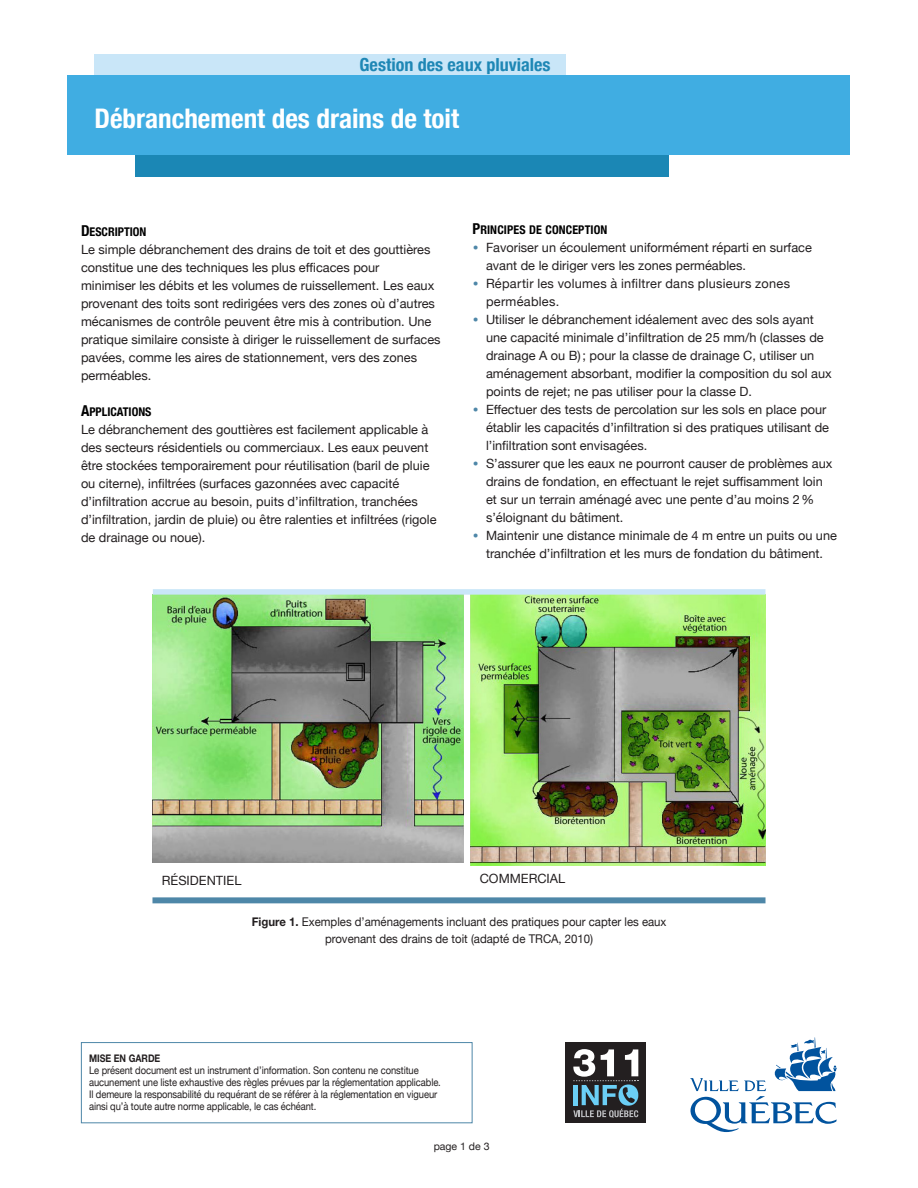
<style>
.page{position:relative;width:918px;height:1188px;background:#fff}
.page>*{position:absolute;margin:0;border:0;box-sizing:border-box;transform-origin:0 0}
._0_Titre_Bandeau{font:700 condensed 27px "Helvetica Neue";color:#fff}
._0_Titre_Bandeau-2{font:700 condensed 18px "Helvetica Neue";color:#1e87b5}
._3_Texte_Bullet{font:12.75px/18px "Helvetica Neue";color:#231f20}
._2_Texte_courant{font:12.75px/18px "Helvetica Neue";color:#231f20}
._3_Texte_Bullet-2{font:12.75px/18px "Helvetica Neue";letter-spacing:.02em;color:#231f20}
._11_Tableau{font:12.75px "Helvetica Neue";color:#231f20}
._5_Figure{font:12px/16.5px "Helvetica Neue";color:#231f20;text-align:center;scale:.95 1}
._1_Titre{font:12px "Helvetica Neue Condensed Bold SC800";color:#000}
._4_Suite_Bas_de_page{font:10.5px/12px "Helvetica Neue";letter-spacing:-.01em;color:#231f20;scale:.89 1}
.t1{font:700 10.5px "Helvetica Neue";color:#231f20;scale:.85 1}
._4_Suite_Bas_de_page-2{font:10.5px "Helvetica Neue";letter-spacing:-.01em;color:#231f20}
.s1{font-size:15px}
.s2{font-size:18px;color:#4e87a8}
.s3{font-weight:700}
</style>
<div class="page">
<div style="left:135px;top:154px;width:533px;height:23px;background:#1b87b5"></div>
<div style="left:94px;top:54px;width:472px;height:21px;background:#c9e6f8"></div>
<div style="left:68px;top:75px;width:782px;height:79px;background:#40ade2"></div>
<div style="left:81px;top:1042px;width:391px;height:81px;border:1px solid #4e87a8"></div>
<svg style="left:690px;top:1037px;width:147px;height:95px"></svg>
<div style="left:566px;top:1042px;width:80px;height:81px;background:#231f20"></div>
<svg style="left:573px;top:1049px;width:65px;height:69px"></svg>
<img style="left:153px;top:595px;width:310px;height:268px">
<img style="left:470px;top:595px;width:295px;height:270px">
<div style="left:153px;top:589px;width:613px;height:6px;background:#c9e6f8"></div>
<div style="left:152px;top:897px;width:614px;height:6px;background:#4e87a8"></div>
<p class="_0_Titre_Bandeau-2" style="left:360px;top:50px;width:193px">Gestion des eaux pluviales</p>
<p class="_0_Titre_Bandeau" style="left:95px;top:96px;width:366px">Débranchement des drains de toit</p>
<p class="_1_Titre" style="left:81px;top:222px;width:67px"><span class="s1">D</span>ESCRIPTION</p>
<p class="_2_Texte_courant" style="left:81px;top:241px;width:361px">Le simple débranchement des drains de toit et des gouttières constitue une des techniques les plus efficaces pour<br>minimiser les débits et les volumes de ruissellement. Les eaux provenant des toits sont redirigées vers des zones où d’autres mécanismes de contrôle peuvent être mis à contribution. Une pratique similaire consiste à diriger le ruissellement de surfaces pavées, comme les aires de stationnement, vers des zones perméables.</p>
<p class="_1_Titre" style="left:81px;top:402px;width:72px"><span class="s1">A</span>PPLICATIONS</p>
<p class="_2_Texte_courant" style="left:81px;top:421px;width:357px">Le débranchement des gouttières est facilement applicable à des secteurs résidentiels ou commerciaux. Les eaux peuvent être stockées temporairement pour réutilisation (baril de pluie ou citerne), infiltrées (surfaces gazonnées avec capacité d’infiltration accrue au besoin, puits d’infiltration, tranchées d’infiltration, jardin de pluie) ou être ralenties et infiltrées (rigole de drainage ou noue).</p>
<p class="_1_Titre" style="left:472px;top:220px;width:136px"><span class="s1">P</span>RINCIPES DE CONCEPTION</p>
<p class="_3_Texte_Bullet" style="left:486px;top:240px;width:327px;text-indent:-14px"><span class="s2">•</span> Favoriser un écoulement uniformément réparti en surface avant de le diriger vers les zones perméables.</p>
<p class="_3_Texte_Bullet-2" style="left:486px;top:276px;width:306px;text-indent:-14px"><span class="s2">•</span> Répartir les volumes à infiltrer dans plusieurs zones perméables.</p>
<p class="_3_Texte_Bullet" style="left:486px;top:312px;width:347px;text-indent:-14px"><span class="s2">•</span> Utiliser le débranchement idéalement avec des sols ayant une capacité minimale d’infiltration de 25 mm/h (classes de drainage A ou B); pour la classe de drainage C, utiliser un aménagement absorbant, modifier la composition du sol aux points de rejet; ne pas utiliser pour la classe D.</p>
<p class="_3_Texte_Bullet" style="left:486px;top:402px;width:345px;text-indent:-14px"><span class="s2">•</span> Effectuer des tests de percolation sur les sols en place pour établir les capacités d’infiltration si des pratiques utilisant de l’infiltration sont envisagées.</p>
<p class="_3_Texte_Bullet" style="left:486px;top:456px;width:348px;text-indent:-14px"><span class="s2">•</span> S’assurer que les eaux ne pourront causer de problèmes aux drains de fondation, en effectuant le rejet suffisamment loin et sur un terrain aménagé avec une pente d’au moins 2% s’éloignant du bâtiment.</p>
<p class="_3_Texte_Bullet" style="left:472px;top:528px;width:366px;text-align:center"><span class="s2">•</span> Maintenir une distance minimale de 4 m entre un puits ou une tranchée d’infiltration et les murs de fondation du bâtiment.</p>
<p class="_11_Tableau" style="left:162px;top:872px;width:81px">RÉSIDENTIEL</p>
<p class="_11_Tableau" style="left:480px;top:869px;width:87px">COMMERCIAL</p>
<p class="_5_Figure" style="left:252px;top:914px;width:438px"><span class="s3">Figure 1.</span> Exemples d’aménagements incluant des pratiques pour capter les eaux provenant des drains de toit (adapté de TRCA, 2010)</p>
<p class="t1" style="left:89px;top:1052px;width:85px">MISE EN GARDE</p>
<p class="_4_Suite_Bas_de_page" style="left:89px;top:1065px;width:397px">Le présent document est un instrument d’information. Son contenu ne constitue aucunement une liste exhaustive des règles prévues par la réglementation applicable.<br>Il demeure la responsabilité du requérant de se référer à la réglementation en vigueur ainsi qu’à toute autre norme applicable, le cas échéant.</p>
<p class="_4_Suite_Bas_de_page-2" style="left:434px;top:1139px;width:57px">page 1 de 3</p>
</div>
